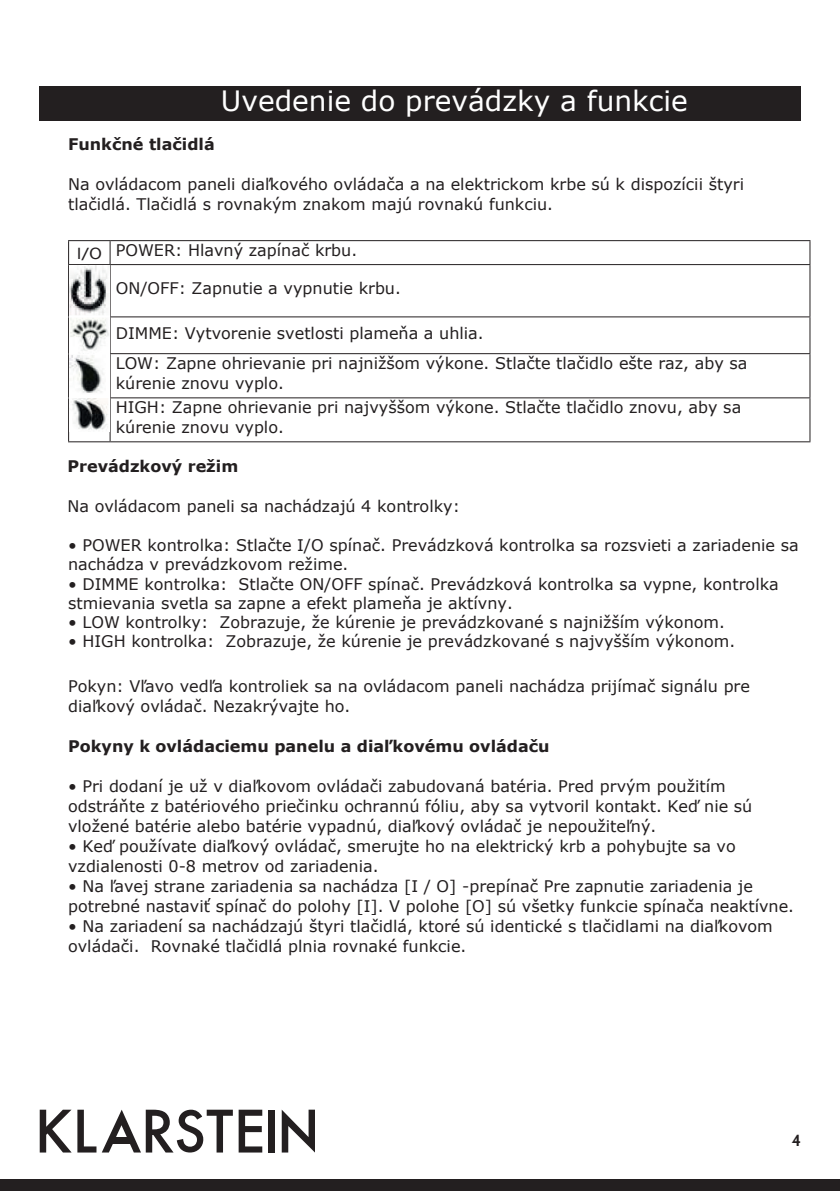
<style>
.page{position:relative;width:840px;height:1191px;background:#fff}
.page>*{position:absolute;margin:0;border:0;box-sizing:border-box;transform-origin:0 0}
.t1{font:28px "Verdana";color:#fff}
.t2{font:16px/20px "Verdana";color:#231f20}
.t3{font:700 16px "Verdana";color:#231f20}
.t4{font:700 16px "Cabin";color:#231f20}
.s1{font-family:"Cabin"}
</style>
<div class="page">
<div style="left:0;top:1179px;width:839px;height:12px;background:#231f20"></div>
<svg style="left:40px;top:1109px;width:56px;height:43px"></svg>
<div style="left:268px;top:1109px;width:7px;height:43px;background:#231f20"></div>
<svg style="left:102px;top:1109px;width:160px;height:43px"></svg>
<div style="left:110px;top:1137px;width:23px;height:6px;background:#231f20"></div>
<svg style="left:281px;top:1109px;width:34px;height:43px"></svg>
<div style="left:39px;top:86px;width:761px;height:35px;background:#231f20"></div>
<hr style="left:68px;top:240px;width:42px;height:1px;background:#231f20">
<svg style="left:68px;top:241px;width:1px;height:23px"></svg>
<hr style="left:110px;top:240px;width:700px;height:1px;background:#231f20">
<svg style="left:109px;top:241px;width:1px;height:23px"></svg>
<svg style="left:809px;top:241px;width:1px;height:23px"></svg>
<hr style="left:68px;top:264px;width:42px;height:1px;background:#231f20">
<hr style="left:68px;top:265px;width:1px;height:51px;background:#231f20">
<hr style="left:110px;top:264px;width:700px;height:1px;background:#231f20">
<hr style="left:109px;top:265px;width:1px;height:51px;background:#231f20">
<hr style="left:809px;top:265px;width:1px;height:51px;background:#231f20">
<hr style="left:68px;top:316px;width:42px;height:1px;background:#231f20">
<hr style="left:68px;top:317px;width:1px;height:36px;background:#231f20">
<hr style="left:110px;top:316px;width:700px;height:1px;background:#231f20">
<hr style="left:109px;top:317px;width:1px;height:36px;background:#231f20">
<hr style="left:809px;top:317px;width:1px;height:36px;background:#231f20">
<hr style="left:68px;top:353px;width:42px;height:1px;background:#231f20">
<hr style="left:68px;top:354px;width:1px;height:43px;background:#231f20">
<hr style="left:110px;top:353px;width:700px;height:1px;background:#231f20">
<hr style="left:109px;top:354px;width:1px;height:43px;background:#231f20">
<hr style="left:809px;top:354px;width:1px;height:43px;background:#231f20">
<hr style="left:68px;top:397px;width:42px;height:1px;background:#231f20">
<hr style="left:68px;top:398px;width:1px;height:43px;background:#231f20">
<hr style="left:110px;top:397px;width:700px;height:1px;background:#231f20">
<hr style="left:109px;top:398px;width:1px;height:43px;background:#231f20">
<hr style="left:809px;top:398px;width:1px;height:43px;background:#231f20">
<hr style="left:68px;top:441px;width:42px;height:1px;background:#231f20">
<hr style="left:110px;top:441px;width:700px;height:1px;background:#231f20">
<img style="left:69px;top:265px;width:40px;height:165px">
<h1 class="t1" style="left:221px;top:82px;width:468px">Uvedenie do prevádzky a funkcie</h1>
<p class="t3" style="left:68px;top:133px;width:148px">Funkčné tlačidlá</p>
<p class="t2" style="left:68px;top:174px;width:677px">Na ovládacom paneli diaľkového ovládača a na elektrickom krbe sú k dispozícii štyri tlačidlá. Tlačidlá s rovnakým znakom majú rovnakú funkciu.</p>
<p class="t2" style="left:77px;top:240px;width:281px"><span class="s1">I/O</span> POWER: Hlavný zapínač krbu.</p>
<p class="t2" style="left:116px;top:278px;width:286px">ON/OFF: Zapnutie a vypnutie krbu.</p>
<p class="t2" style="left:116px;top:318px;width:632px;line-height:30.4px">DIMME: Vytvorenie svetlosti plameňa a uhlia.<br>LOW: Zapne ohrievanie pri najnižšom výkone. Stlačte tlačidlo ešte raz, aby sa</p>
<p class="t2" style="left:116px;top:371px;width:626px;line-height:24px">kúrenie znovu vyplo.<br>HIGH: Zapne ohrievanie pri najvyššom výkone. Stlačte tlačidlo znovu, aby sa</p>
<p class="t2" style="left:116px;top:417px;width:169px">kúrenie znovu vyplo.</p>
<p class="t3" style="left:67px;top:455px;width:172px">Prevádzkový režim</p>
<p class="t2" style="left:67px;top:496px;width:394px">Na ovládacom paneli sa nachádzajú 4 kontrolky:</p>
<p class="t2" style="left:68px;top:535px;width:731px;line-height:19.2px">• POWER kontrolka: Stlačte I/O spínač. Prevádzková kontrolka sa rozsvieti a zariadenie sa nachádza v prevádzkovom režime.</p>
<p class="t2" style="left:68px;top:574px;width:711px;line-height:19.2px">• DIMME kontrolka: Stlačte ON/OFF spínač. Prevádzková kontrolka sa vypne, kontrolka stmievania svetla sa zapne a efekt plameňa je aktívny.</p>
<p class="t2" style="left:68px;top:612px;width:658px">• LOW kontrolky: Zobrazuje, že kúrenie je prevádzkované s najnižším výkonom.</p>
<p class="t2" style="left:68px;top:631px;width:668px">• HIGH kontrolka: Zobrazuje, že kúrenie je prevádzkované s najvyšším výkonom.</p>
<p class="t2" style="left:68px;top:675px;width:683px">Pokyn: Vľavo vedľa kontroliek sa na ovládacom paneli nachádza prijímač signálu pre diaľkový ovládač. Nezakrývajte ho.</p>
<p class="t3" style="left:68px;top:734px;width:482px">Pokyny k ovládaciemu panelu a diaľkovému ovládaču</p>
<p class="t2" style="left:68px;top:776px;width:685px">• Pri dodaní je už v diaľkovom ovládači zabudovaná batéria. Pred prvým použitím odstráňte z batériového priečinku ochrannú fóliu, aby sa vytvoril kontakt. Keď nie sú vložené batérie alebo batérie vypadnú, diaľkový ovládač je nepoužiteľný.</p>
<p class="t2" style="left:68px;top:836px;width:668px">• Keď používate diaľkový ovládač, smerujte ho na elektrický krb a pohybujte sa vo vzdialenosti 0-8 metrov od zariadenia.</p>
<p class="t2" style="left:68px;top:876px;width:727px">• Na ľavej strane zariadenia sa nachádza [I / O] -prepínač Pre zapnutie zariadenia je potrebné nastaviť spínač do polohy [I]. V polohe [O] sú všetky funkcie spínača neaktívne.</p>
<p class="t2" style="left:68px;top:916px;width:705px">• Na zariadení sa nachádzajú štyri tlačidlá, ktoré sú identické s tlačidlami na diaľkovom ovládači. Rovnaké tlačidlá plnia rovnaké funkcie.</p>
<p class="t4" style="left:791px;top:1130px;width:11px">4</p>
</div>
